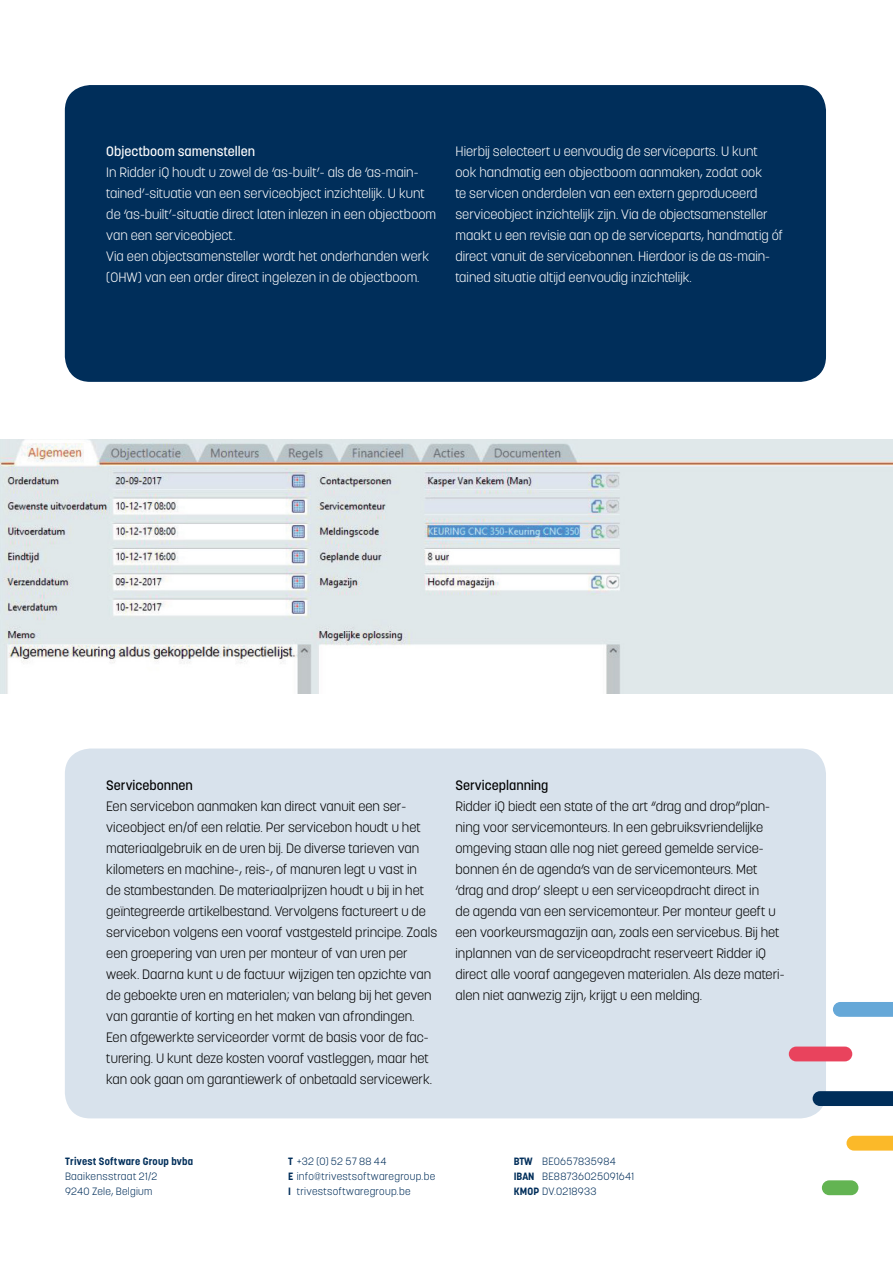
<style>
.page{position:relative;width:893px;height:1263px;background:#fff}
.page>*{position:absolute;margin:0;border:0;box-sizing:border-box;transform-origin:0 0}
.t1{font:300 13.5px/21px "Korolev";color:#000}
.t2{font:300 13.5px/21px "Korolev";color:#fff}
.t3{font:500 13.5px "Korolev";color:#000}
.t4{font:500 13.5px "Korolev";color:#fff}
.t5{font:300 10.5px/15px "Korolev";letter-spacing:.025em;color:#002e5a}
.t6{font:700 10.5px "Korolev";letter-spacing:.02em;color:#002e5a}
.s1{font-weight:700}
</style>
<div class="page">
<div style="left:65px;top:85px;width:761px;height:297px;background:#002e5a;border-radius:26px"></div>
<img style="left:0;top:439px;width:893px;height:255px">
<div style="left:65px;top:748px;width:761px;height:370px;background:#d8e2ec;border-radius:26px"></div>
<svg style="left:813px;top:1091px;width:80px;height:15px"></svg>
<div style="left:789px;top:1046px;width:63px;height:15px;background:#e9435d;border-radius:7px"></div>
<svg style="left:833px;top:1002px;width:60px;height:15px"></svg>
<div style="left:822px;top:1180px;width:36px;height:15px;background:#63b452;border-radius:7px"></div>
<svg style="left:846px;top:1136px;width:47px;height:14px"></svg>
<p class="t4" style="left:106px;top:143px;width:150px">Objectboom samenstellen</p>
<p class="t2" style="left:106px;top:162px;width:331px">In Ridder iQ houdt u zowel de ‘as-built’- als de ‘as-main&shy;tained’-situatie van een serviceobject inzichtelijk. U kunt de ‘as-built’-situatie direct laten inlezen in een objectboom van een serviceobject.<br>Via een objectsamensteller wordt het onderhanden werk (OHW) van een order direct ingelezen in de objectboom.</p>
<p class="t2" style="left:455px;top:141px;width:329px">Hierbij selecteert u eenvoudig de serviceparts. U kunt<br>ook handmatig een objectboom aanmaken, zodat ook<br>te servicen onderdelen van een extern geproduceerd serviceobject inzichtelijk zijn. Via de objectsamensteller maakt u een revisie aan op de serviceparts, handmatig óf direct vanuit de servicebonnen. Hierdoor is de as-main&shy;tained situatie altijd eenvoudig inzichtelijk.</p>
<p class="t3" style="left:106px;top:776px;width:88px">Servicebonnen</p>
<p class="t1" style="left:106px;top:795px;width:332px">Een servicebon aanmaken kan direct vanuit een ser&shy;viceobject en/of een relatie. Per servicebon houdt u het materiaalgebruik en de uren bij. De diverse tarieven van kilometers en machine-, reis-, of manuren legt u vast in<br>de stambestanden. De materiaalprijzen houdt u bij in het geïntegreerde artikelbestand. Vervolgens factureert u de servicebon volgens een vooraf vastgesteld principe. Zoals een groepering van uren per monteur of van uren per week. Daarna kunt u de factuur wijzigen ten opzichte van de geboekte uren en materialen; van belang bij het geven van garantie of korting en het maken van afrondingen.<br>Een afgewerkte serviceorder vormt de basis voor de fac&shy;turering. U kunt deze kosten vooraf vastleggen, maar het kan ook gaan om garantiewerk of onbetaald servicewerk.</p>
<p class="t3" style="left:455px;top:776px;width:95px">Serviceplanning</p>
<p class="t1" style="left:455px;top:795px;width:330px">Ridder iQ biedt een state of the art “drag and drop”plan&shy;ning voor servicemonteurs. In een gebruiksvriendelijke omgeving staan alle nog niet gereed gemelde service&shy;bonnen én de agenda’s van de servicemonteurs. Met ‘drag and drop’ sleept u een serviceopdracht direct in<br>de agenda van een servicemonteur. Per monteur geeft u een voorkeursmagazijn aan, zoals een servicebus. Bij het inplannen van de serviceopdracht reserveert Ridder iQ direct alle vooraf aangegeven materialen. Als deze materi&shy;alen niet aanwezig zijn, krijgt u een melding.</p>
<p class="t6" style="left:65px;top:1154px;width:130px">Trivest Software Group bvba</p>
<p class="t5" style="left:65px;top:1168px;width:94px">Baaikensstraat 21/2<br>9240 Zele, Belgium</p>
<p class="t5" style="left:288px;top:1153px;width:148px"><span class="s1">T</span> +32 (0) 52 57 88 44<br><span class="s1">E</span> info@trivestsoftwaregroup.be<br><span class="s1">I</span> trivestsoftwaregroup.be</p>
<p class="t5" style="left:514px;top:1153px;width:122px"><span class="s1">BTW</span> BE0657835984<br><span class="s1">IBAN</span> BE88736025091641<br><span class="s1">KMOP</span> DV.0218933</p>
</div>
